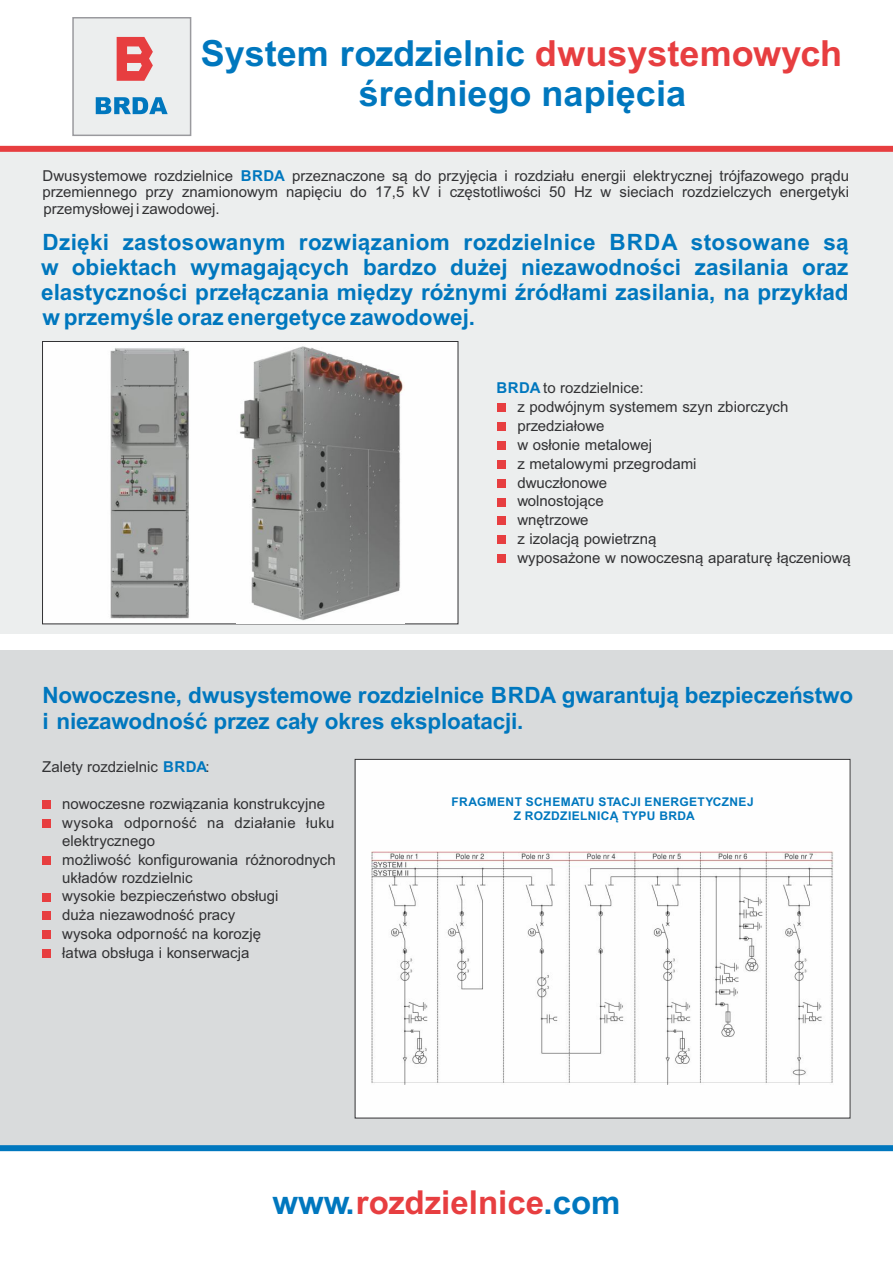
<style>
.page{position:relative;width:893px;height:1263px;background:#fff}
.page>*{position:absolute;margin:0;border:0;box-sizing:border-box;transform-origin:0 0}
.t1{font:700 36px/40.2px "Arial";color:#0077be;text-align:center}
.t2{font:700 33px "Arial";color:#e73e40}
.t3{font:700 22.5px/25.2px "Arial";letter-spacing:-.01em;color:#0077be}
.t4{font:15px/18.9px "Arial";color:#323234}
.t5{font:700 12px/13.4px "Arial";letter-spacing:.035em;color:#0077be;text-align:center}
.s1{color:#e73e40}
.s2{font-weight:700;color:#0077be}
.s3{color:#0077be}
</style>
<div class="page">
<div style="left:0;top:150px;width:893px;height:484px;background:#eceeee"></div>
<div style="left:0;top:651px;width:893px;height:497px;background:#d9dbdc"></div>
<div style="left:43px;top:949px;width:8px;height:9px;background:#e73e40"></div>
<div style="left:43px;top:930px;width:8px;height:9px;background:#e73e40"></div>
<div style="left:43px;top:912px;width:8px;height:8px;background:#e73e40"></div>
<div style="left:43px;top:893px;width:8px;height:8px;background:#e73e40"></div>
<div style="left:43px;top:856px;width:8px;height:8px;background:#e73e40"></div>
<div style="left:43px;top:819px;width:8px;height:9px;background:#e73e40"></div>
<div style="left:43px;top:800px;width:8px;height:9px;background:#e73e40"></div>
<div style="left:355px;top:759px;width:495px;height:359px;background:#fefefe"></div>
<div style="left:73px;top:18px;width:118px;height:117px;background:#eceeee"></div>
<svg style="left:117px;top:37px;width:36px;height:44px"></svg>
<svg style="left:96px;top:97px;width:72px;height:17px"></svg>
<div style="left:72px;top:17px;width:119px;height:119px;border:2px solid #9a9a9e"></div>
<div style="left:0;top:146px;width:893px;height:6px;background:#e73e40"></div>
<div style="left:0;top:1145px;width:893px;height:6px;background:#0077be"></div>
<img style="left:371px;top:851px;width:463px;height:233px">
<div style="left:498px;top:554px;width:8px;height:9px;background:#e73e40"></div>
<div style="left:498px;top:536px;width:8px;height:8px;background:#e73e40"></div>
<div style="left:498px;top:517px;width:8px;height:8px;background:#e73e40"></div>
<div style="left:498px;top:498px;width:8px;height:8px;background:#e73e40"></div>
<div style="left:498px;top:479px;width:8px;height:8px;background:#e73e40"></div>
<div style="left:498px;top:460px;width:8px;height:9px;background:#e73e40"></div>
<div style="left:498px;top:441px;width:8px;height:9px;background:#e73e40"></div>
<div style="left:498px;top:422px;width:8px;height:9px;background:#e73e40"></div>
<div style="left:498px;top:404px;width:8px;height:8px;background:#e73e40"></div>
<div style="left:42px;top:341px;width:417px;height:284px;background:#fefefe"></div>
<img style="left:103px;top:346px;width:92px;height:276px">
<img style="left:237px;top:343px;width:167px;height:280px">
<h1 class="t1" style="left:201px;top:36px;width:643px">System rozdzielnic <span class="s1">dwusystemowych </span>średniego napięcia</h1>
<p class="t4" style="left:43px;top:168px;width:808px;line-height:16.8px;text-align:justify">Dwusystemowe rozdzielnice <span class="s2">BRDA</span> przeznaczone są do przyjęcia i rozdziału energii elektrycznej trójfazowego prądu przemiennego przy znamionowym napięciu do 17,5 kV i częstotliwości 50 Hz w sieciach rozdzielczych energetyki przemysłowej i zawodowej.</p>
<p class="t3" style="left:41px;top:232px;width:809px;text-align:justify">Dzięki zastosowanym rozwiązaniom rozdzielnice BRDA stosowane są w obiektach wymagających bardzo dużej niezawodności zasilania oraz elastyczności przełączania między różnymi źródłami zasilania, na przykład w przemyśle oraz energetyce zawodowej.</p>
<p class="t4" style="left:517px;top:380px;width:335px;text-indent:-21px"><span class="s2">BRDA</span> to rozdzielnice:<br>z podwójnym systemem szyn zbiorczych przedziałowe<br>w osłonie metalowej<br>z metalowymi przegrodami<br>dwuczłonowe<br>wolnostojące<br>wnętrzowe<br>z izolacją powietrzną<br>wyposażone w nowoczesną aparaturę łączeniową</p>
<h3 class="t3" style="left:43px;top:685px;width:812px">Nowoczesne, dwusystemowe rozdzielnice BRDA gwarantują bezpieczeństwo i niezawodność przez cały okres eksploatacji.</h3>
<p class="t4" style="left:42px;top:759px;width:169px">Zalety rozdzielnic <span class="s2">BRDA</span>:</p>
<p class="t4" style="left:62px;top:796px;width:275px">nowoczesne rozwiązania konstrukcyjne wysoka odporność na działanie łuku elektrycznego<br>możliwość konfigurowania różnorodnych układów rozdzielnic<br>wysokie bezpieczeństwo obsługi<br>duża niezawodność pracy<br>wysoka odporność na korozję<br>łatwa obsługa i konserwacja</p>
<p class="t5" style="left:452px;top:796px;width:304px">FRAGMENT SCHEMATU STACJI ENERGETYCZNEJ<br>Z ROZDZIELNICĄ TYPU BRDA</p>
<h2 class="t2" style="left:272px;top:1190px;width:350px"><span class="s3">www.</span>rozdzielnice<span class="s3">.com</span></h2>
</div>
